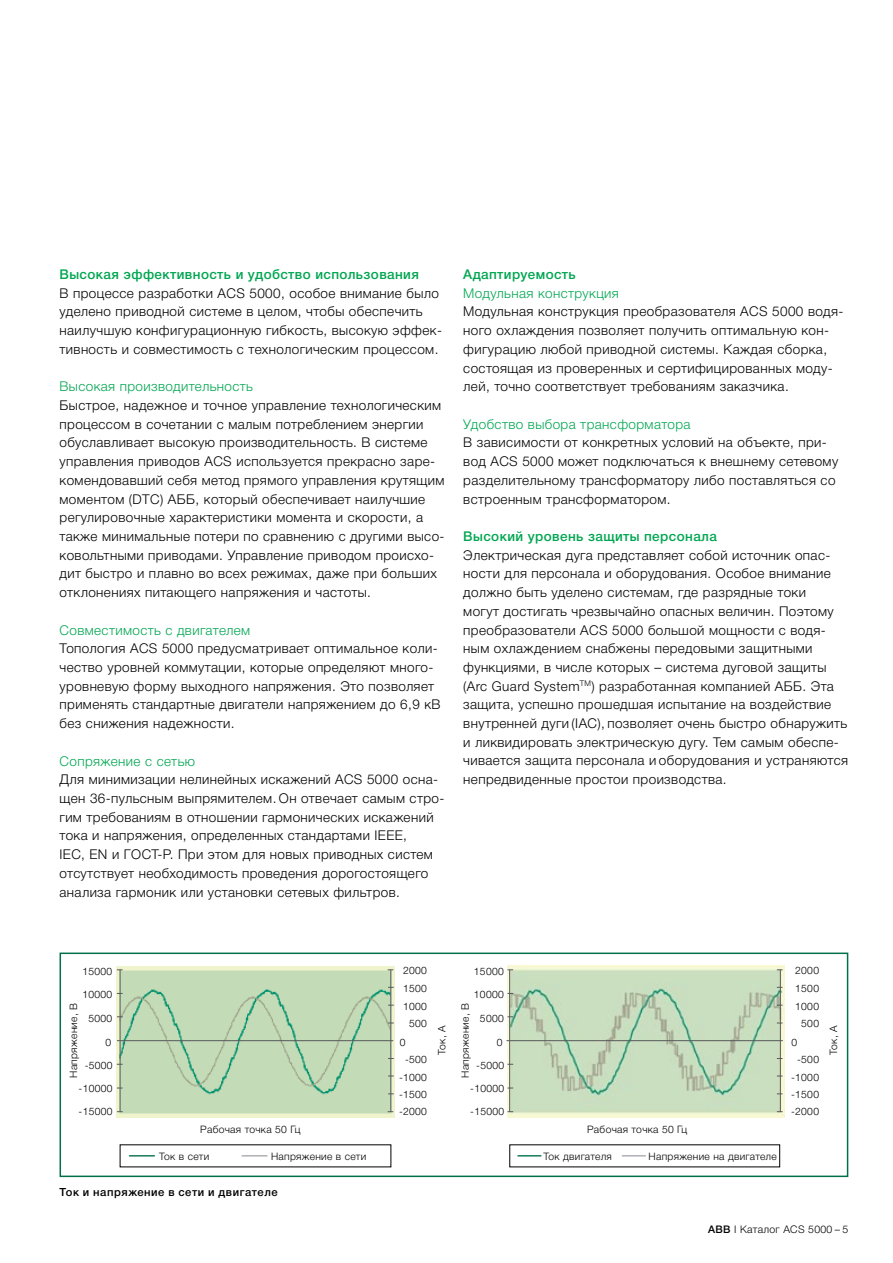
<style>
.page{position:relative;width:893px;height:1263px;background:#fff}
.page>*{position:absolute;margin:0;border:0;box-sizing:border-box;transform-origin:0 0}
.t1{font:300 13.5px/18.8px "Helvetica Neue Cyr";letter-spacing:.03em;color:#000}
.t2{font:300 13.5px "Helvetica Neue Cyr";letter-spacing:.03em;color:#00a651}
.t3{font:500 13.5px "Helvetica Neue Cyr";letter-spacing:.03em;color:#00a651}
.t4{font:500 11.25px "Helvetica Neue Cyr";letter-spacing:.05em;color:#000}
.t5{font:300 10.5px "Helvetica Neue Cyr";letter-spacing:.03em;color:#000}
.t6{font:300 10.35px/18.5px "Helvetica Neue Cyr";letter-spacing:.03em;color:#000;text-align:justify}
.s1{font-weight:500}
</style>
<div class="page">
<img style="left:507px;top:965px;width:277px;height:153px">
<img style="left:117px;top:966px;width:277px;height:151px">
<hr style="left:120px;top:970px;width:1px;height:142px;background:#58595b">
<hr style="left:117px;top:1040px;width:276px;height:1px;background:#58595b">
<hr style="left:390px;top:970px;width:1px;height:142px;background:#58595b">
<svg style="left:129px;top:1155px;width:25px;height:1px"></svg>
<svg style="left:242px;top:1155px;width:25px;height:1px"></svg>
<hr style="left:509px;top:970px;width:1px;height:142px;background:#58595b">
<hr style="left:506px;top:1040px;width:277px;height:1px;background:#58595b">
<hr style="left:780px;top:970px;width:1px;height:142px;background:#58595b">
<svg style="left:518px;top:1155px;width:23px;height:1px"></svg>
<svg style="left:622px;top:1155px;width:23px;height:1px"></svg>
<div style="left:60px;top:952px;width:788px;height:225px;border:2px solid #006f4a"></div>
<p class="t3" style="left:60px;top:267px;width:361px">Высокая эффективность и удобство использования</p>
<p class="t1" style="left:60px;top:284px;width:384px">В процессе разработки ACS 5000, особое внимание было уделено приводной системе в целом, чтобы обеспечить наилучшую конфигурационную гибкость, высокую эффек&shy;тивность и совместимость с технологическим процессом.</p>
<p class="t2" style="left:60px;top:379px;width:195px">Высокая производительность</p>
<p class="t1" style="left:60px;top:396px;width:387px">Быстрое, надежное и точное управление технологическим процессом в сочетании с малым потреблением энергии обуславливает высокую производительность. В системе управления приводов ACS используется прекрасно заре&shy;комендовавший себя метод прямого управления крутящим моментом (DTC) АББ, который обеспечивает наилучшие регулировочные характеристики момента и скорости, а также минимальные потери по сравнению с другими высо&shy;ковольтными приводами. Управление приводом происхо&shy;дит быстро и плавно во всех режимах, даже при больших отклонениях питающего напряжения и частоты.</p>
<p class="t2" style="left:60px;top:622px;width:192px">Совместимость с двигателем</p>
<p class="t1" style="left:60px;top:639px;width:383px">Топология ACS 5000 предусматривает оптимальное коли&shy;чество уровней коммутации, которые определяют много&shy;уровневую форму выходного напряжения. Это позволяет применять стандартные двигатели напряжением до 6,9 кВ без снижения надежности.</p>
<p class="t2" style="left:60px;top:753px;width:137px">Сопряжение с сетью</p>
<p class="t1" style="left:60px;top:770px;width:386px">Для минимизации нелинейных искажений ACS 5000 осна&shy;щен 36-пульсным выпрямителем. Он отвечает самым стро&shy;гим требованиям в отношении гармонических искажений тока и напряжения, определенных стандартами IEEE,<br>IEC, EN и ГОСТ-Р. При этом для новых приводных систем отсутствует необходимость проведения дорогостоящего анализа гармоник или установки сетевых фильтров.</p>
<p class="t3" style="left:463px;top:267px;width:114px">Адаптируемость</p>
<p class="t2" style="left:463px;top:286px;width:157px">Модульная конструкция</p>
<p class="t1" style="left:463px;top:302px;width:382px">Модульная конструкция преобразователя ACS 5000 водя&shy;ного охлаждения позволяет получить оптимальную кон&shy;фигурацию любой приводной системы. Каждая сборка, состоящая из проверенных и сертифицированных моду&shy;лей, точно соответствует требованиям заказчика.</p>
<p class="t2" style="left:463px;top:417px;width:229px">Удобство выбора трансформатора</p>
<p class="t1" style="left:463px;top:433px;width:376px">В зависимости от конкретных условий на объекте, при&shy;вод ACS 5000 может подключаться к внешнему сетевому разделительному трансформатору либо поставляться со встроенным трансформатором.</p>
<p class="t3" style="left:463px;top:529px;width:255px">Высокий уровень защиты персонала</p>
<p class="t1" style="left:463px;top:546px;width:386px">Электрическая дуга представляет собой источник опас&shy;ности для персонала и оборудования. Особое внимание должно быть уделено системам, где разрядные токи<br>могут достигать чрезвычайно опасных величин. Поэтому преобразователи ACS 5000 большой мощности c водя&shy;ным охлаждением снабжены передовыми защитными функциями, в числе которых – система дуговой защиты (Arc Guard System<sup>TM</sup>) разработанная компанией АББ. Эта защита, успешно прошедшая испытание на воздействие внутренней дуги (IAC), позволяет очень быстро обнаружить и ликвидировать электрическую дугу. Тем самым обеспе&shy;чивается защита персонала и оборудования и устраняются непредвиденные простои производства.</p>
<p class="t6" style="left:403px;top:961px;width:25px">2000<br>1500<br>1000</p>
<p class="t6" style="left:409px;top:1014px;width:19px">500</p>
<p class="t6" style="left:82px;top:962px;width:31px">15000</p>
<p class="t6" style="left:82px;top:985px;width:31px">10000</p>
<p class="t6" style="left:88px;top:1009px;width:25px">5000</p>
<p class="t6" style="left:85px;top:1056px;width:29px">-5000</p>
<p class="t6" style="left:79px;top:1079px;width:35px">-10000</p>
<p class="t6" style="left:79px;top:1102px;width:35px">-15000</p>
<p class="t6" style="left:64px;top:1078px;width:76px;rotate:-90deg">Напряжение, В</p>
<p class="t6" style="left:105px;top:1033px;width:7px">0</p>
<p class="t6" style="left:400px;top:1033px;width:7px">0</p>
<p class="t6" style="left:405px;top:1050px;width:23px">-500</p>
<p class="t6" style="left:399px;top:1068px;width:29px">-1000</p>
<p class="t6" style="left:399px;top:1085px;width:29px">-1500</p>
<p class="t6" style="left:399px;top:1102px;width:29px">-2000</p>
<p class="t6" style="left:200px;top:1120px;width:102px">Рабочая точка 50 Гц</p>
<p class="t6" style="left:159px;top:1147px;width:52px">Ток в сети</p>
<p class="t6" style="left:271px;top:1147px;width:97px">Напряжение в сети</p>
<p class="t4" style="left:60px;top:1186px;width:220px">Ток и напряжение в сети и двигателе</p>
<p class="t6" style="left:433px;top:1055px;width:31px;rotate:-90deg">Ток, А</p>
<p class="t6" style="left:795px;top:961px;width:25px">2000<br>1500<br>1000</p>
<p class="t6" style="left:801px;top:1014px;width:19px">500</p>
<p class="t6" style="left:474px;top:962px;width:31px">15000</p>
<p class="t6" style="left:474px;top:985px;width:31px">10000</p>
<p class="t6" style="left:480px;top:1009px;width:25px">5000</p>
<p class="t6" style="left:476px;top:1056px;width:29px">-5000</p>
<p class="t6" style="left:470px;top:1079px;width:35px">-10000</p>
<p class="t6" style="left:470px;top:1102px;width:35px">-15000</p>
<p class="t6" style="left:456px;top:1078px;width:76px;rotate:-90deg">Напряжение, В</p>
<p class="t6" style="left:497px;top:1033px;width:7px">0</p>
<p class="t6" style="left:791px;top:1033px;width:7px">0</p>
<p class="t6" style="left:791px;top:1051px;width:29px;line-height:17.4px;text-align:center">-500 -1000 -1500 -2000</p>
<p class="t6" style="left:587px;top:1120px;width:102px">Рабочая точка 50 Гц</p>
<p class="t6" style="left:543px;top:1147px;width:70px">Ток двигателя</p>
<p class="t6" style="left:649px;top:1147px;width:130px">Напряжение на двигателе</p>
<p class="t6" style="left:824px;top:1055px;width:31px;rotate:-90deg">Ток, А</p>
<p class="t5" style="left:708px;top:1224px;width:142px"><span class="s1">ABB</span> I Каталог ACS 5000 – 5</p>
</div>
